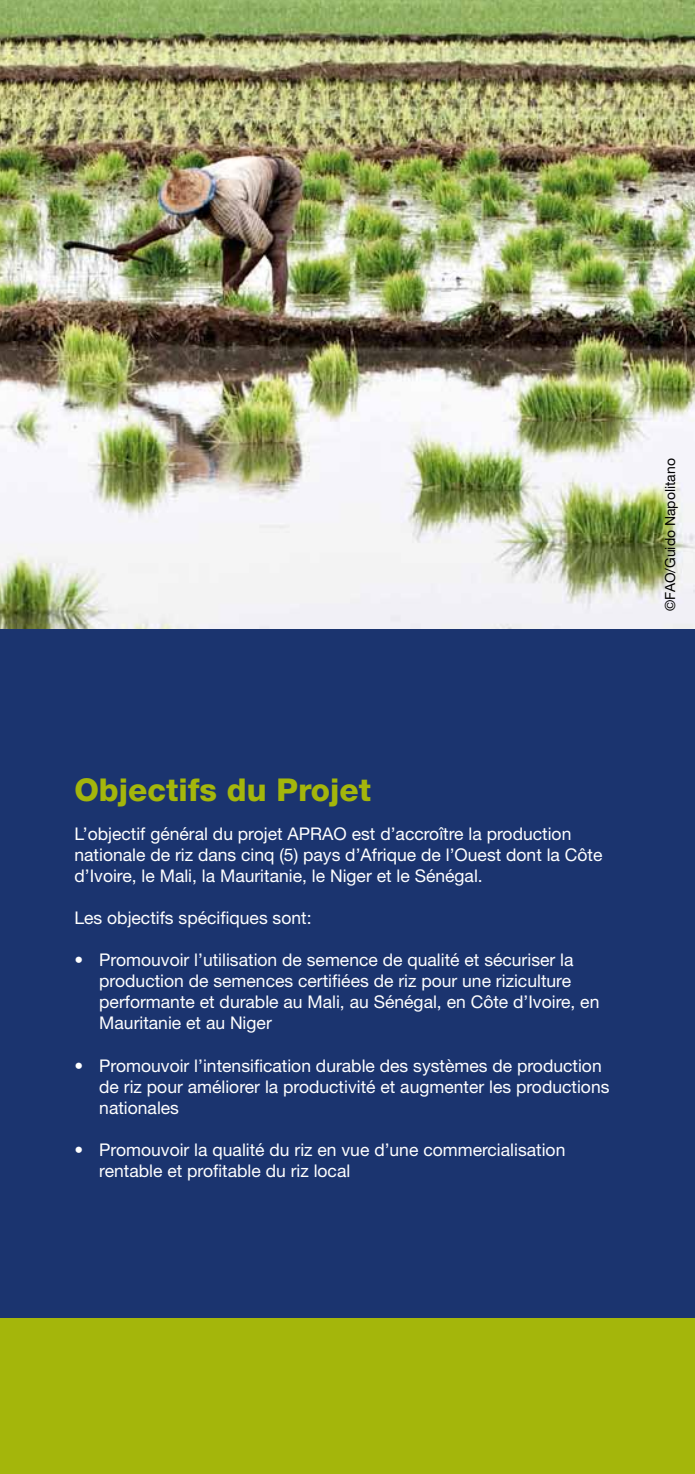
<style>
.page{position:relative;width:695px;height:1474px;background:#fff}
.page>*{position:absolute;margin:0;border:0;box-sizing:border-box;transform-origin:0 0}
.t1{font:800 31.5px "Helvetica Neue LT Std";color:#a4b60b}
.t2{font:17.5px/21px "Helvetica Neue LT Std";color:#fff}
.t3{font:14px "Helvetica Neue LT Std";color:#000}
</style>
<div class="page">
<img style="left:0;top:0;width:694px;height:629px">
<div style="left:0;top:629px;width:694px;height:703px;background:#1b346f"></div>
<div style="left:0;top:1318px;width:694px;height:155px;background:#a4b60b"></div>
<p class="t3" style="left:661px;top:611px;width:154px;rotate:-90deg">©FAO/Guido Napolitano</p>
<h1 class="t1" style="left:74px;top:771px;width:298px">Objectifs du Projet</h1>
<p class="t2" style="left:74px;top:823px;width:529px">L’objectif général du projet APRAO est d’accroître la production nationale de riz dans cinq (5) pays d’Afrique de l’Ouest dont la Côte d’Ivoire, le Mali, la Mauritanie, le Niger et le Sénégal.</p>
<p class="t2" style="left:74px;top:907px;width:238px">Les objectifs spécifiques sont:</p>
<p class="t2" style="left:99px;top:949px;width:501px;text-indent:-25px">• Promouvoir l’utilisation de semence de qualité et sécuriser la production de semences certifiées de riz pour une riziculture performante et durable au Mali, au Sénégal, en Côte d’Ivoire, en Mauritanie et au Niger</p>
<p class="t2" style="left:99px;top:1054px;width:511px;text-indent:-25px">• Promouvoir l’intensification durable des systèmes de production de riz pour améliorer la productivité et augmenter les productions nationales</p>
<p class="t2" style="left:99px;top:1138px;width:467px;text-indent:-25px">• Promouvoir la qualité du riz en vue d’une commercialisation rentable et profitable du riz local</p>
</div>
